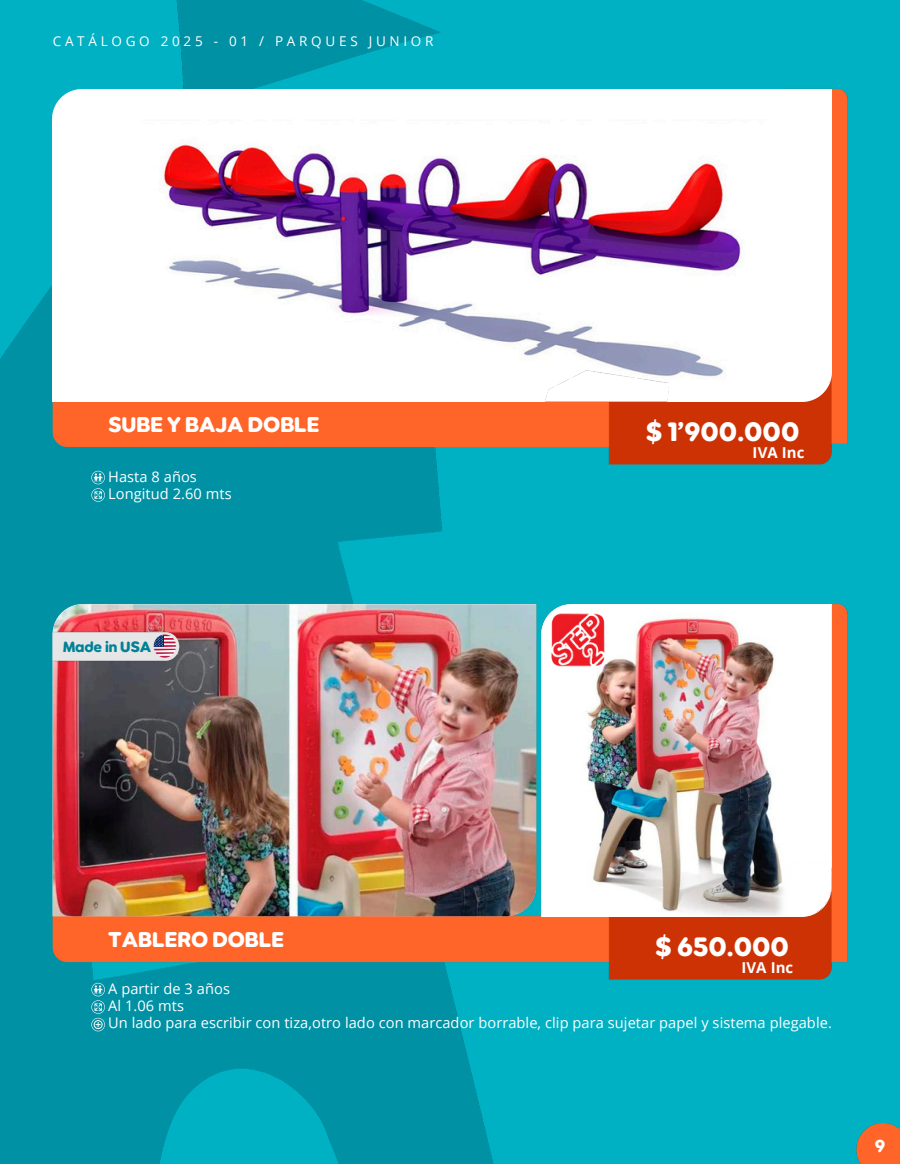
<style>
.page{position:relative;width:900px;height:1164px;background:#fff}
.page>*{position:absolute;margin:0;border:0;box-sizing:border-box;transform-origin:0 0}
.t1{font:700 26.4px "LT Saeada";color:#fff}
.t2{font:700 21.3px "LT Saeada";color:#fff}
.t3{font:700 17.25px "LT Saeada";color:#fff}
.t4{font:700 15px "Open Sans";letter-spacing:.005em;color:#fff}
.t5{font:700 15px "LT Saeada";color:#008196}
.t6{font:14.7px/16.8px "Open Sans";letter-spacing:.005em;color:#fff}
.t7{font:13.5px "Open Sans";letter-spacing:.275em;color:#fff}
</style>
<div class="page">
<img style="left:0;top:0;width:900px;height:1163px">
<img style="left:53px;top:604px;width:483px;height:312px">
<img style="left:541px;top:604px;width:290px;height:312px">
<img style="left:739px;top:813px;width:92px;height:103px">
<svg style="left:91px;top:471px;width:14px;height:30px"></svg>
<svg style="left:91px;top:982px;width:14px;height:49px"></svg>
<img style="left:53px;top:89px;width:778px;height:312px">
<img style="left:142px;top:89px;width:625px;height:312px">
<img style="left:525px;top:370px;width:144px;height:32px">
<img style="left:47px;top:626px;width:137px;height:40px">
<img style="left:514px;top:605px;width:128px;height:69px">
<h4 class="t7" style="left:53px;top:31px;width:382px">CATÁLOGO 2025 - 01 / PARQUES JUNIOR</h4>
<p class="t2" style="left:109px;top:414px;width:212px">SUBE Y BAJA DOBLE</p>
<p class="t6" style="left:108px;top:467px;width:125px">Hasta 8 años<br>Longitud 2.60 mts</p>
<p class="t5" style="left:63px;top:640px;width:90px">Made in USA</p>
<p class="t1" style="left:646px;top:420px;width:155px">$ 1’900.000</p>
<p class="t4" style="left:753px;top:442px;width:53px">IVA Inc</p>
<p class="t2" style="left:108px;top:929px;width:177px">TABLERO DOBLE</p>
<h4 class="t1" style="left:656px;top:935px;width:135px">$ 650.000</h4>
<p class="t4" style="left:741px;top:956px;width:53px">IVA Inc</p>
<p class="t6" style="left:108px;top:980px;width:123px">A partir de 3 años</p>
<p class="t6" style="left:108px;top:997px;width:77px">Al 1.06 mts</p>
<h2 class="t6" style="left:108px;top:1013px;width:725px">Un lado para escribir con tiza,otro lado con marcador borrable, clip para sujetar papel y sistema plegable.</h2>
<h1 class="t3" style="left:875px;top:1138px;width:12px">9</h1>
</div>
